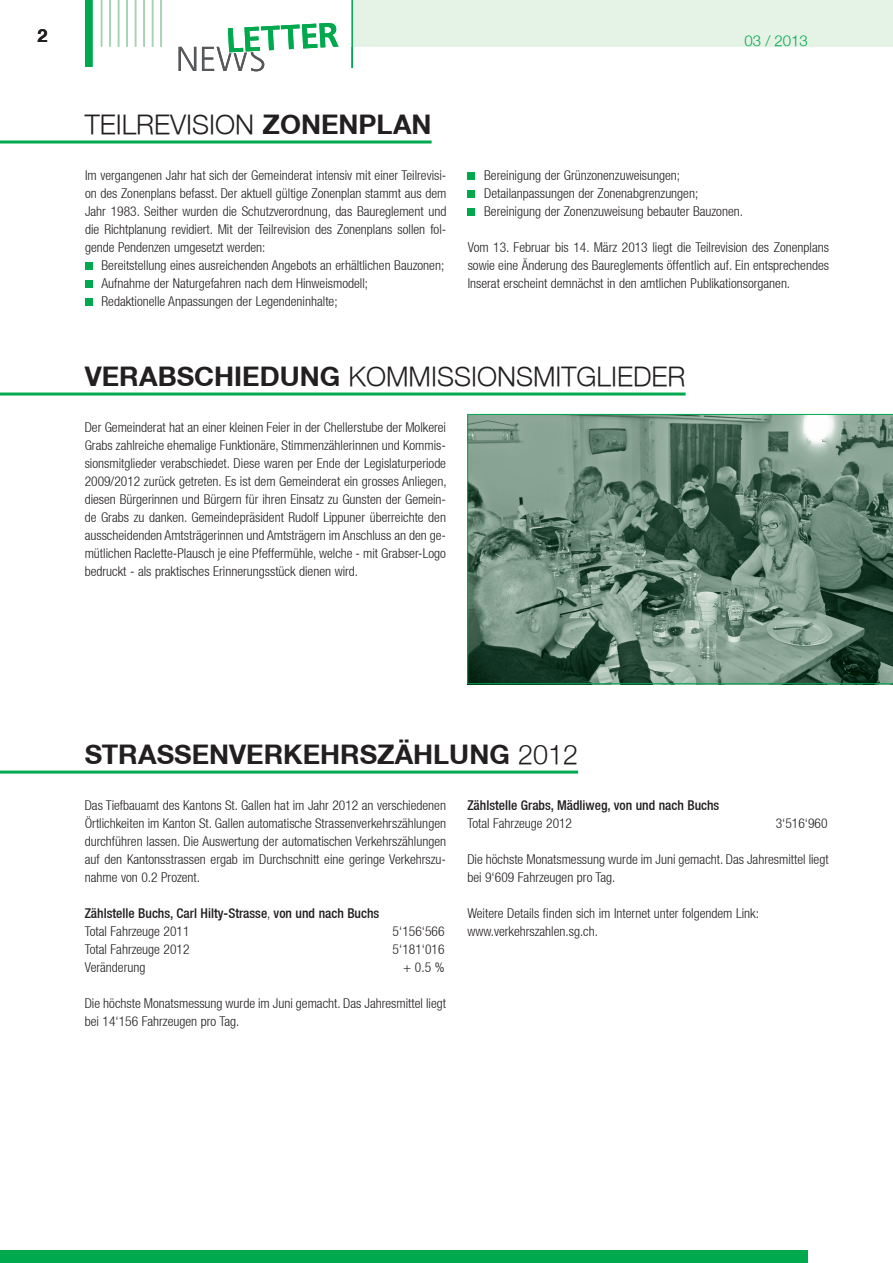
<style>
.page{position:relative;width:893px;height:1263px;background:#fff}
.page>*{position:absolute;margin:0;border:0;box-sizing:border-box;transform-origin:0 0}
.t1{font:300 27px "Helvetica Neue";color:#231f20}
.t2{font:700 27px "Helvetica Neue CE";color:#231f20}
.t3{font:700 18px "Helvetica Neue CE";color:#231f20}
.t4{font:300 15px "Helvetica Neue";color:#00a94e}
.t5{font:300 condensed 13.5px/18px "Helvetica Neue LT";color:#231f20}
.t6{font:500 condensed 13.5px "Helvetica Neue";color:#231f20}
.s1{font-family:"Helvetica Neue CE";font-weight:700}
.s2{font-family:"Helvetica Neue";font-weight:300}
.s3{font-family:"Helvetica Neue LT";font-weight:300}
</style>
<div class="page">
<hr style="left:0;top:392px;width:686px;height:3px;background:#00a94e">
<svg style="left:467px;top:414px;width:426px;height:270px;background:#668473"></svg>
<hr style="left:0;top:770px;width:578px;height:3px;background:#00a94e">
<div style="left:85px;top:263px;width:7px;height:7px;background:#00a94e"></div>
<div style="left:85px;top:281px;width:7px;height:7px;background:#00a94e"></div>
<div style="left:85px;top:299px;width:7px;height:7px;background:#00a94e"></div>
<div style="left:468px;top:173px;width:7px;height:7px;background:#00a94e"></div>
<div style="left:468px;top:191px;width:7px;height:7px;background:#00a94e"></div>
<div style="left:468px;top:209px;width:7px;height:7px;background:#00a94e"></div>
<hr style="left:0;top:140px;width:432px;height:3px;background:#00a94e">
<div style="left:352px;top:0;width:541px;height:47px;background:#e5f3e7"></div>
<div style="left:85px;top:0;width:8px;height:67px;background:#00a94e"></div>
<hr style="left:101px;top:0;width:1px;height:47px;background:#a1d4ae">
<hr style="left:109px;top:0;width:2px;height:47px;background:#a1d4ae">
<hr style="left:118px;top:0;width:1px;height:47px;background:#a1d4ae">
<hr style="left:126px;top:0;width:2px;height:47px;background:#a1d4ae">
<hr style="left:135px;top:0;width:1px;height:47px;background:#a1d4ae">
<hr style="left:143px;top:0;width:2px;height:47px;background:#a1d4ae">
<hr style="left:152px;top:0;width:1px;height:47px;background:#a1d4ae">
<hr style="left:160px;top:0;width:2px;height:47px;background:#a1d4ae">
<hr style="left:351px;top:0;width:2px;height:68px;background:#00a94e">
<div style="left:0;top:1250px;width:808px;height:13px;background:#00a94e"></div>
<svg style="left:179px;top:47px;width:17px;height:24px"></svg>
<svg style="left:202px;top:23px;width:137px;height:48px"></svg>
<h2 class="t3" style="left:38px;top:25px;width:12px">2</h2>
<p class="t4" style="left:744px;top:32px;width:65px">03 / 2013</p>
<p class="t4" style="left:718px;top:32px;width:54px">OKTOBER</p>
<p class="t4" style="left:791px;top:32px;width:18px">09</p>
<h1 class="t1" style="left:85px;top:108px;width:348px">TEILREVISION <span class="s1">ZONENPLAN</span></h1>
<p class="t5" style="left:85px;top:166px;width:363px;text-align:justify">Im vergangenen Jahr hat sich der Gemeinderat intensiv mit einer Teilrevisi&shy;on des Zonenplans befasst. Der aktuell gültige Zonenplan stammt aus dem Jahr 1983. Seither wurden die Schutzverordnung, das Baureglement und die Richtplanung revidiert. Mit der Teilrevision des Zonenplans sollen fol&shy;gende Pendenzen umgesetzt werden:</p>
<p class="t5" style="left:102px;top:256px;width:344px">Bereitstellung eines ausreichenden Angebots an erhältlichen Bauzonen;<br>Aufnahme der Naturgefahren nach dem Hinweismodell;<br>Redaktionelle Anpassungen der Legendeninhalte;</p>
<p class="t5" style="left:484px;top:166px;width:260px">Bereinigung der Grünzonenzuweisungen;<br>Detailanpassungen der Zonenabgrenzungen;<br>Bereinigung der Zonenzuweisung bebauter Bauzonen.</p>
<p class="t5" style="left:468px;top:238px;width:363px;text-align:justify">Vom 13. Februar bis 14. März 2013 liegt die Teilrevision des Zonenplans sowie eine Änderung des Baureglements öffentlich auf. Ein entsprechendes Inserat erscheint demnächst in den amtlichen Publikationsorganen.</p>
<h1 class="t1" style="left:85px;top:360px;width:602px"><span class="s1">VERABSCHIEDUNG</span> KOMMISSIONSMITGLIEDER</h1>
<p class="t5" style="left:85px;top:418px;width:363px;text-align:justify">Der Gemeinderat hat an einer kleinen Feier in der Chellerstube der Molkerei Grabs zahlreiche ehemalige Funktionäre, Stimmenzählerinnen und Kommis&shy;sionsmitglieder verabschiedet. Diese waren per Ende der Legislaturperiode 2009/2012 zurück getreten. Es ist dem Gemeinderat ein grosses Anliegen, diesen Bürgerinnen und Bürgern für ihren Einsatz zu Gunsten der Gemein&shy;de Grabs zu danken. Gemeindepräsident Rudolf Lippuner überreichte den ausscheidenden Amtsträgerinnen und Amtsträgern im Anschluss an den ge&shy;mütlichen Raclette-Plausch je eine Pfeffermühle, welche - mit Grabser-Logo bedruckt - als praktisches Erinnerungsstück dienen wird.</p>
<h1 class="t2" style="left:85px;top:738px;width:495px">STRASSENVERKEHRSZÄHLUNG <span class="s2">2012</span></h1>
<p class="t5" style="left:85px;top:796px;width:363px;text-align:justify">Das Tiefbauamt des Kantons St. Gallen hat im Jahr 2012 an verschiedenen Örtlichkeiten im Kanton St. Gallen automatische Strassenverkehrszählungen durchführen lassen. Die Auswertung der automatischen Verkehrszählungen auf den Kantonsstrassen ergab im Durchschnitt eine geringe Verkehrszu&shy;nahme von 0.2 Prozent.</p>
<p class="t6" style="left:85px;top:905px;width:296px">Zählstelle Buchs, Carl Hilty-Strasse<span class="s3">,</span> von und nach Buchs</p>
<p class="t5" style="left:85px;top:922px;width:106px">Total Fahrzeuge 2011</p>
<p class="t5" style="left:393px;top:922px;width:53px">5‘156‘566</p>
<p class="t5" style="left:85px;top:940px;width:106px">Total Fahrzeuge 2012</p>
<p class="t5" style="left:393px;top:940px;width:53px">5‘181‘016</p>
<p class="t5" style="left:85px;top:958px;width:62px">Veränderung</p>
<p class="t5" style="left:403px;top:958px;width:43px">+ 0.5 %</p>
<p class="t5" style="left:85px;top:994px;width:363px">Die höchste Monatsmessung wurde im Juni gemacht. Das Jahresmittel liegt bei 14‘156 Fahrzeugen pro Tag.</p>
<p class="t6" style="left:467px;top:797px;width:254px">Zählstelle Grabs, Mädliweg, von und nach Buchs</p>
<p class="t5" style="left:467px;top:814px;width:106px">Total Fahrzeuge 2012</p>
<p class="t5" style="left:776px;top:814px;width:53px">3‘516‘960</p>
<p class="t5" style="left:467px;top:850px;width:363px">Die höchste Monatsmessung wurde im Juni gemacht. Das Jahresmittel liegt bei 9‘609 Fahrzeugen pro Tag.</p>
<p class="t5" style="left:467px;top:904px;width:293px">Weitere Details finden sich im Internet unter folgendem Link: www.verkehrszahlen.sg.ch.</p>
</div>
